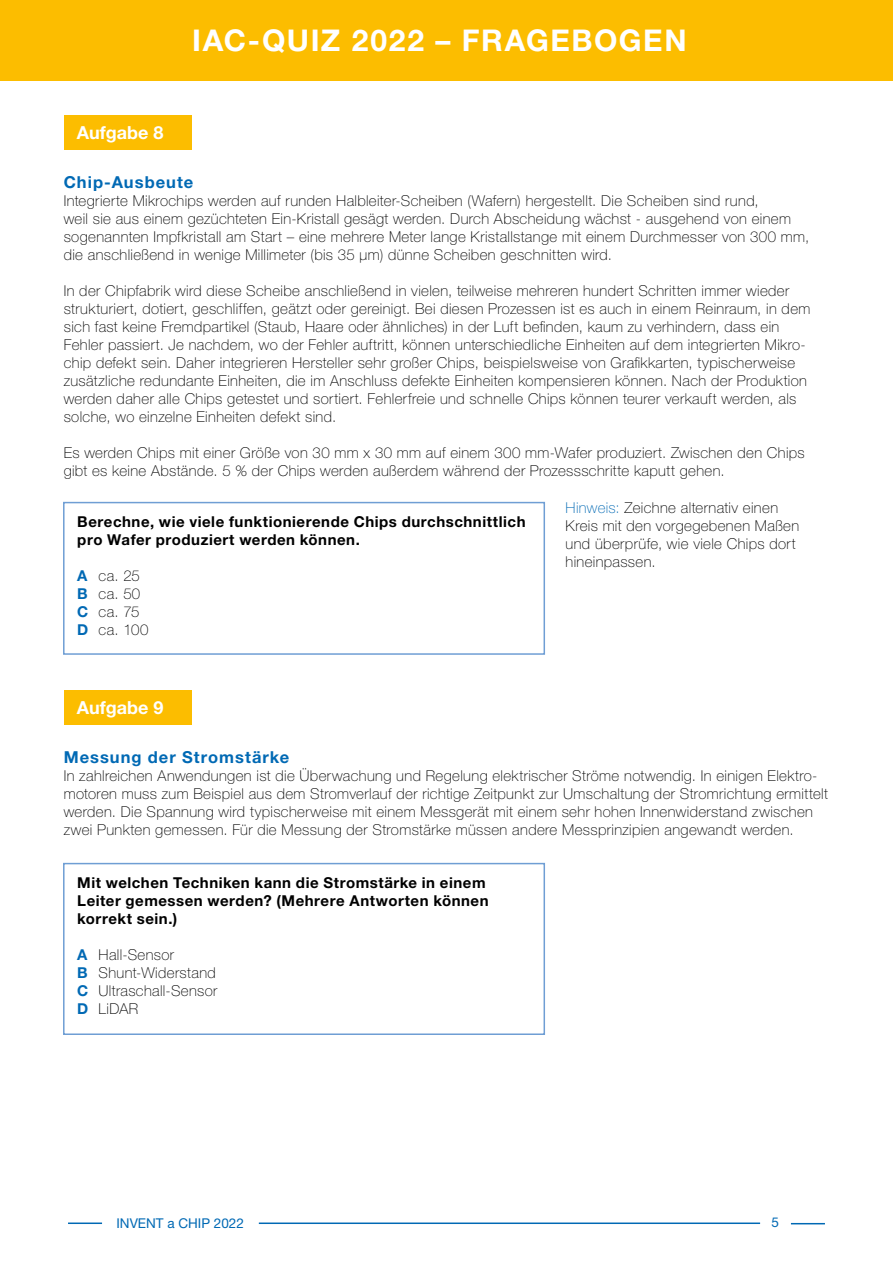
<style>
.page{position:relative;width:893px;height:1263px;background:#fff}
.page>*{position:absolute;margin:0;border:0;box-sizing:border-box;transform-origin:0 0}
.Subline_innen{font:700 30px "Helvetica Neue LT Std";letter-spacing:.055em;color:#fff}
.Headline_Innen{font:700 18px "Helvetica Neue LT Std";color:#fff}
.Subline_innen-2{font:700 16.5px "Helvetica Neue LT Std";letter-spacing:.06em;color:#0069b4}
.Copy_10pkt_-_12_zab{font:100 15px/18px "Helvetica Neue LT Std";letter-spacing:.025em;color:#000}
.Copy_10pkt_-_12_zab-2{font:700 15px/18px "Helvetica Neue LT Std";letter-spacing:.035em;color:#000}
.Fusszeile{font:13.5px "Helvetica Neue LT Std";color:#0069b4}
.Pagina{font:13.5px "Helvetica Neue LT Std";color:#0069b4}
.s1{font-weight:700;color:#0069b4}
.s2{color:#0069b4}
</style>
<div class="page">
<hr style="left:791px;top:1223px;width:34px;height:1px;background:#0069b4">
<hr style="left:259px;top:1222px;width:501px;height:2px;background:#0069b4">
<hr style="left:68px;top:1222px;width:34px;height:2px;background:#0069b4">
<div style="left:0;top:0;width:893px;height:81px;background:#fcbd00"></div>
<div style="left:63px;top:502px;width:482px;height:153px;border:2px solid #6f9ed4"></div>
<div style="left:64px;top:116px;width:127px;height:34px;background:#fcbd00"></div>
<div style="left:63px;top:863px;width:482px;height:172px;border:2px solid #6f9ed4"></div>
<div style="left:64px;top:691px;width:127px;height:34px;background:#fcbd00"></div>
<p class="Headline_Innen" style="left:77px;top:122px;width:88px">Aufgabe 8</p>
<p class="Subline_innen" style="left:192px;top:22px;width:496px">IAC-QUIZ 2022 – FRAGEBOGEN</p>
<p class="Subline_innen-2" style="left:64px;top:171px;width:131px">Chip-Ausbeute</p>
<p class="Copy_10pkt_-_12_zab" style="left:64px;top:191px;width:747px">Integrierte Mikrochips werden auf runden Halbleiter-Scheiben (Wafern) hergestellt. Die Scheiben sind rund,<br>weil sie aus einem gezüchteten Ein-Kristall gesägt werden. Durch Abscheidung wächst - ausgehend von einem sogenannten Impfkristall am Start – eine mehrere Meter lange Kristallstange mit einem Durchmesser von 300 mm, die anschließend in wenige Millimeter (bis 35 μm) dünne Scheiben geschnitten wird.</p>
<p class="Copy_10pkt_-_12_zab" style="left:64px;top:281px;width:748px">In der Chipfabrik wird diese Scheibe anschließend in vielen, teilweise mehreren hundert Schritten immer wieder strukturiert, dotiert, geschliffen, geätzt oder gereinigt. Bei diesen Prozessen ist es auch in einem Reinraum, in dem sich fast keine Fremdpartikel (Staub, Haare oder ähnliches) in der Luft befinden, kaum zu verhindern, dass ein Fehler passiert. Je nachdem, wo der Fehler auftritt, können unterschiedliche Einheiten auf dem integrierten Mikro&shy;chip defekt sein. Daher integrieren Hersteller sehr großer Chips, beispielsweise von Grafikkarten, typischerweise zusätzliche redundante Einheiten, die im Anschluss defekte Einheiten kompensieren können. Nach der Produktion werden daher alle Chips getestet und sortiert. Fehlerfreie und schnelle Chips können teurer verkauft werden, als solche, wo einzelne Einheiten defekt sind.</p>
<p class="Copy_10pkt_-_12_zab" style="left:64px;top:443px;width:742px">Es werden Chips mit einer Größe von 30 mm x 30 mm auf einem 300 mm-Wafer produziert. Zwischen den Chips gibt es keine Abstände. 5 % der Chips werden außerdem während der Prozessschritte kaputt gehen.</p>
<p class="Copy_10pkt_-_12_zab-2" style="left:77px;top:512px;width:450px">Berechne, wie viele funktionierende Chips durchschnittlich pro Wafer produziert werden können.</p>
<p class="Copy_10pkt_-_12_zab" style="left:77px;top:566px;width:64px"><span class="s1">A</span> ca. 25</p>
<p class="Copy_10pkt_-_12_zab" style="left:77px;top:584px;width:64px"><span class="s1">B</span> ca. 50</p>
<p class="Copy_10pkt_-_12_zab" style="left:77px;top:602px;width:64px"><span class="s1">C</span> ca. 75</p>
<p class="Copy_10pkt_-_12_zab" style="left:77px;top:620px;width:73px"><span class="s1">D</span> ca. 100</p>
<p class="Copy_10pkt_-_12_zab" style="left:566px;top:498px;width:235px"><span class="s2">Hinweis:</span> Zeichne alternativ einen<br>Kreis mit den vorgegebenen Maßen und überprüfe, wie viele Chips dort hineinpassen.</p>
<p class="Headline_Innen" style="left:77px;top:697px;width:88px">Aufgabe 9</p>
<p class="Subline_innen-2" style="left:64px;top:747px;width:227px">Messung der Stromstärke</p>
<p class="Copy_10pkt_-_12_zab" style="left:64px;top:766px;width:766px">In zahlreichen Anwendungen ist die Überwachung und Regelung elektrischer Ströme notwendig. In einigen Elektro&shy;motoren muss zum Beispiel aus dem Stromverlauf der richtige Zeitpunkt zur Umschaltung der Stromrichtung ermittelt werden. Die Spannung wird typischerweise mit einem Messgerät mit einem sehr hohen Innenwiderstand zwischen zwei Punkten gemessen. Für die Messung der Stromstärke müssen andere Messprinzipien angewandt werden.</p>
<p class="Copy_10pkt_-_12_zab-2" style="left:77px;top:873px;width:413px">Mit welchen Techniken kann die Stromstärke in einem<br>Leiter gemessen werden? (Mehrere Antworten können korrekt sein.)</p>
<p class="Copy_10pkt_-_12_zab" style="left:77px;top:945px;width:98px"><span class="s1">A</span> Hall-Sensor</p>
<p class="Copy_10pkt_-_12_zab" style="left:77px;top:963px;width:140px"><span class="s1">B</span> Shunt-Widerstand</p>
<p class="Copy_10pkt_-_12_zab" style="left:77px;top:981px;width:142px"><span class="s1">C</span> Ultraschall-Sensor</p>
<p class="Copy_10pkt_-_12_zab" style="left:77px;top:999px;width:62px"><span class="s1">D</span> LiDAR</p>
<p class="Fusszeile" style="left:116px;top:1215px;width:129px">INVENT a CHIP 2022</p>
<p class="Pagina" style="left:771px;top:1214px;width:9px">5</p>
</div>
